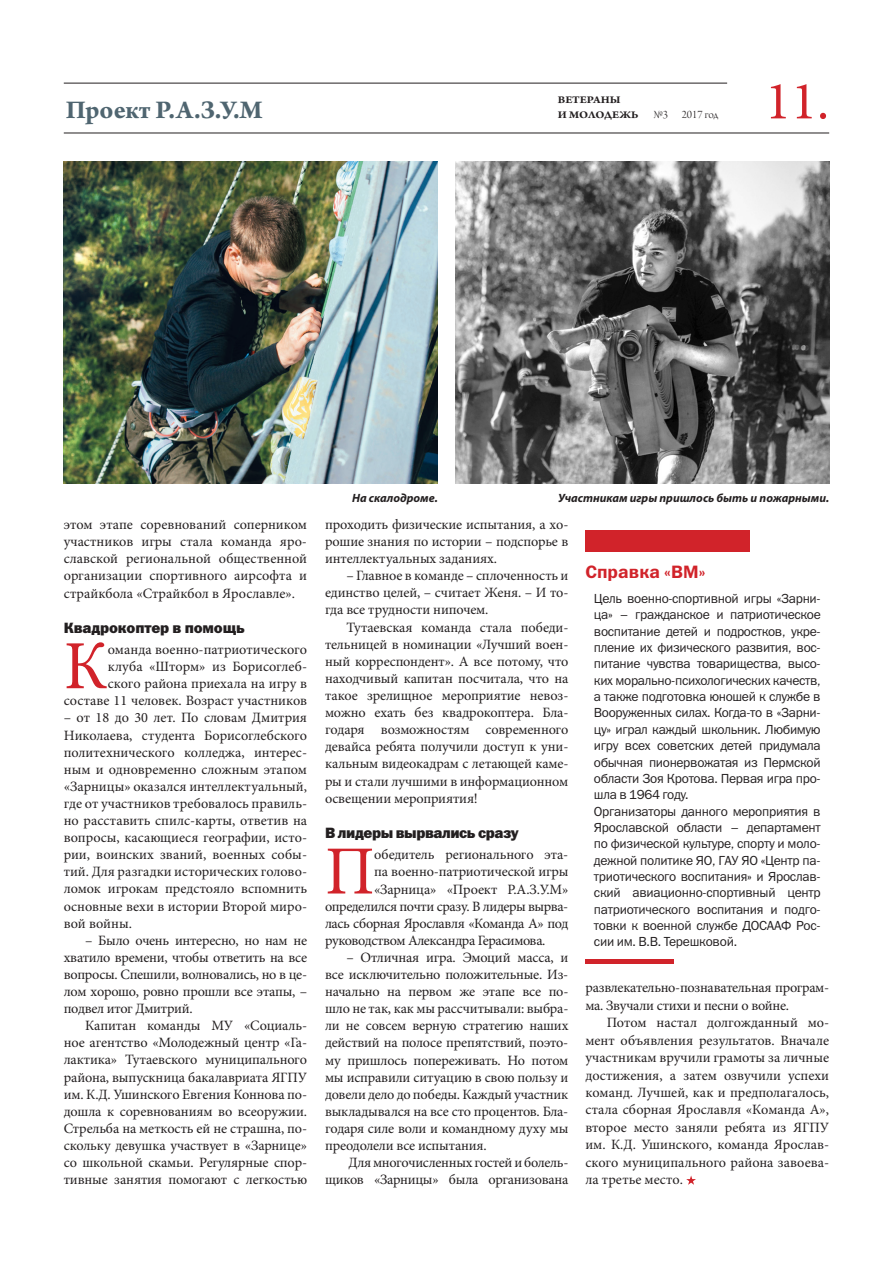
<style>
.page{position:relative;width:893px;height:1263px;background:#fff}
.page>*{position:absolute;margin:0;border:0;box-sizing:border-box;transform-origin:0 0}
.t1{font:69px "Minion Pro";color:#d1232a}
.t2{font:54px "Minion Pro";color:#d1232a}
.t3{font:700 27px "Arno Pro";letter-spacing:-.005em;color:#4f6570}
.t4{font:18px "Franklin Gothic Demi C";color:#d1232a}
.t5{font:15px "Franklin Gothic Heavy C";letter-spacing:-.03em;color:#231f20}
.t6{font:15px "Franklin Gothic Heavy C";letter-spacing:-.01em;color:#231f20}
.t7{font:14.25px/17.1px "Minion Pro";letter-spacing:-.01em;color:#231f20;text-align:justify}
.t8{font:14.25px "Minion Pro";letter-spacing:-.03em;color:#231f20}
.t9{font:13.2px/16.4px "Franklin Gothic Book C";letter-spacing:-.025em;color:#231f20}
.t10{font:italic 700 12px "Myriad Pro";color:#231f20}
.t11{font:12px "Arno Pro Light Display";color:#231f20}
.t12{font:700 10.8px/15px "Arno Pro";letter-spacing:-.005em;color:#231f20;scale:1.11 1}
</style>
<div class="page">
<hr style="left:64px;top:133px;width:765px;height:1px;background:#231f20">
<hr style="left:64px;top:83px;width:663px;height:1px;background:#231f20">
<div style="left:585px;top:530px;width:165px;height:22px;background:#d1232a"></div>
<hr style="left:585px;top:960px;width:88px;height:4px;background:#d1232a">
<img style="left:455px;top:162px;width:374px;height:321px">
<img style="left:64px;top:162px;width:374px;height:321px">
<svg style="left:686px;top:1175px;width:10px;height:10px"></svg>
<h3 class="t3" style="left:66px;top:94px;width:198px">Проект Р.А.З.У.М</h3>
<p class="t12" style="left:558px;top:93px;width:74px">ВЕТЕРАНЫ<br>И МОЛОДЕЖЬ</p>
<p class="t11" style="left:654px;top:108px;width:66px">№3 2017 год</p>
<h2 class="t2" style="left:765px;top:65px;width:66px">11.</h2>
<p class="t7" style="left:64px;top:516px;width:245px">этом этапе соревнований соперником участников игры стала команда яро&shy;славской региональной общественной организации спортивного аирсофта и страйкбола «Страйкбол в Ярославле».</p>
<p class="t6" style="left:64px;top:619px;width:183px">Квадрокоптер в помощь</p>
<h1 class="t1" style="left:64px;top:620px;width:45px">К</h1>
<p class="t7" style="left:64px;top:641px;width:245px;text-align:right">оманда военно-патриотического<br>клуба «Шторм» из Борисоглеб-<br>ского района приехала на игру в составе 11 человек. Возраст участников</p>
<p class="t7" style="left:64px;top:709px;width:245px">– от 18 до 30 лет. По словам Дмитрия Николаева, студента Борисоглебского политехнического колледжа, интерес&shy;ным и одновременно сложным этапом «Зарницы» оказался интеллектуальный, где от участников требовалось правиль&shy;но расставить спилс-карты, ответив на вопросы, касающиеся географии, исто&shy;рии, воинских званий, военных собы&shy;тий. Для разгадки исторических голово&shy;ломок игрокам предстояло вспомнить основные вехи в истории Второй миро&shy;вой войны.</p>
<p class="t7" style="left:64px;top:932px;width:245px;text-indent:21px">– Было очень интересно, но нам не хватило времени, чтобы ответить на все вопросы. Спешили, волновались, но в це&shy;лом хорошо, ровно прошли все этапы, – подвел итог Дмитрий.</p>
<p class="t7" style="left:64px;top:1017px;width:245px;text-indent:21px">Капитан команды МУ «Социаль&shy;ное агентство «Молодежный центр «Га&shy;лактика» Тутаевского муниципального района, выпускница бакалавриата ЯГПУ им. К.Д. Ушинского Евгения Коннова по&shy;дошла к соревнованиям во всеоружии.<br>Стрельба на меткость ей не страшна, по&shy;скольку девушка участвует в «Зарнице» со школьной скамьи. Регулярные спор&shy;тивные занятия помогают с легкостью</p>
<p class="t10" style="left:352px;top:490px;width:87px">На скалодроме.</p>
<p class="t10" style="left:558px;top:490px;width:272px">Участникам игры пришлось быть и пожарными.</p>
<p class="t7" style="left:325px;top:516px;width:245px">проходить физические испытания, а хо&shy;рошие знания по истории – подспорье в интеллектуальных заданиях.</p>
<p class="t7" style="left:325px;top:567px;width:245px;text-indent:21px">– Главное в команде – сплоченность и единство целей, – считает Женя. – И то&shy;гда все трудности нипочем.</p>
<p class="t7" style="left:325px;top:618px;width:245px;text-indent:21px">Тутаевская команда стала победи&shy;тельницей в номинации «Лучший воен&shy;ный корреспондент». А все потому, что находчивый капитан посчитала, что на такое зрелищное мероприятие невоз&shy;можно ехать без квадрокоптера. Бла&shy;годаря возможностям современного девайса ребята получили доступ к уни&shy;кальным видеокадрам с летающей каме&shy;ры и стали лучшими в информационном освещении мероприятия!</p>
<p class="t5" style="left:325px;top:824px;width:195px">В лидеры вырвались сразу</p>
<h1 class="t1" style="left:325px;top:825px;width:51px">П</h1>
<p class="t7" style="left:374px;top:846px;width:196px">обедитель регионального эта-</p>
<p class="t7" style="left:374px;top:863px;width:196px">па военно-патриотической игры</p>
<p class="t7" style="left:374px;top:880px;width:196px">«Зарница» «Проект Р.А.З.У.М»</p>
<p class="t8" style="left:325px;top:896px;width:245px">определился почти сразу. В лидеры вырва-</p>
<p class="t8" style="left:325px;top:913px;width:245px">лась сборная Ярославля «Команда А» под</p>
<p class="t8" style="left:325px;top:931px;width:222px">руководством Александра Герасимова.</p>
<p class="t7" style="left:325px;top:949px;width:245px;text-indent:21px">– Отличная игра. Эмоций масса, и все исключительно положительные. Из&shy;начально на первом же этапе все по&shy;шло не так, как мы рассчитывали: выбра&shy;ли не совсем верную стратегию наших действий на полосе препятствий, поэто&shy;му пришлось попереживать. Но потом мы исправили ситуацию в свою пользу и довели дело до победы. Каждый участник выкладывался на все сто процентов. Бла&shy;годаря силе воли и командному духу мы преодолели все испытания.</p>
<p class="t7" style="left:325px;top:1154px;width:245px;text-align:right">Для многочисленных гостей и болель&shy;щиков «Зарницы» была организована</p>
<p class="t4" style="left:585px;top:562px;width:121px">Справка «ВМ»</p>
<p class="t9" style="left:594px;top:590px;width:228px">Цель военно-спортивной игры «Зарни&shy;ца» – гражданское и патриотическое воспитание детей и подростков, укре&shy;пление их физического развития, вос&shy;питание чувства товарищества, высо&shy;ких морально-психологических качеств, а также подготовка юношей к службе в Вооруженных силах. Когда-то в «Зарни&shy;цу» играл каждый школьник. Любимую игру всех советских детей придумала обычная пионервожатая из Пермской области Зоя Кротова. Первая игра про&shy;шла в 1964 году.<br>Организаторы данного мероприятия в Ярославской области – департамент по физической культуре, спорту и моло&shy;дежной политике ЯО, ГАУ ЯО «Центр па&shy;триотического воспитания» и Ярослав&shy;ский авиационно-спортивный центр патриотического воспитания и подго&shy;товки к военной службе ДОСААФ Рос&shy;сии им. В.В. Терешковой.</p>
<p class="t7" style="left:585px;top:979px;width:245px">развлекательно-познавательная програм&shy;ма. Звучали стихи и песни о войне.</p>
<p class="t7" style="left:585px;top:1014px;width:245px;text-indent:21px">Потом настал долгожданный мо&shy;мент объявления результатов. Вначале участникам вручили грамоты за личные достижения, а затем озвучили успехи команд. Лучшей, как и предполагалось, стала сборная Ярославля «Команда А», второе место заняли ребята из ЯГПУ им. К.Д. Ушинского, команда Ярослав&shy;ского муниципального района завоева&shy;ла третье место.</p>
</div>
